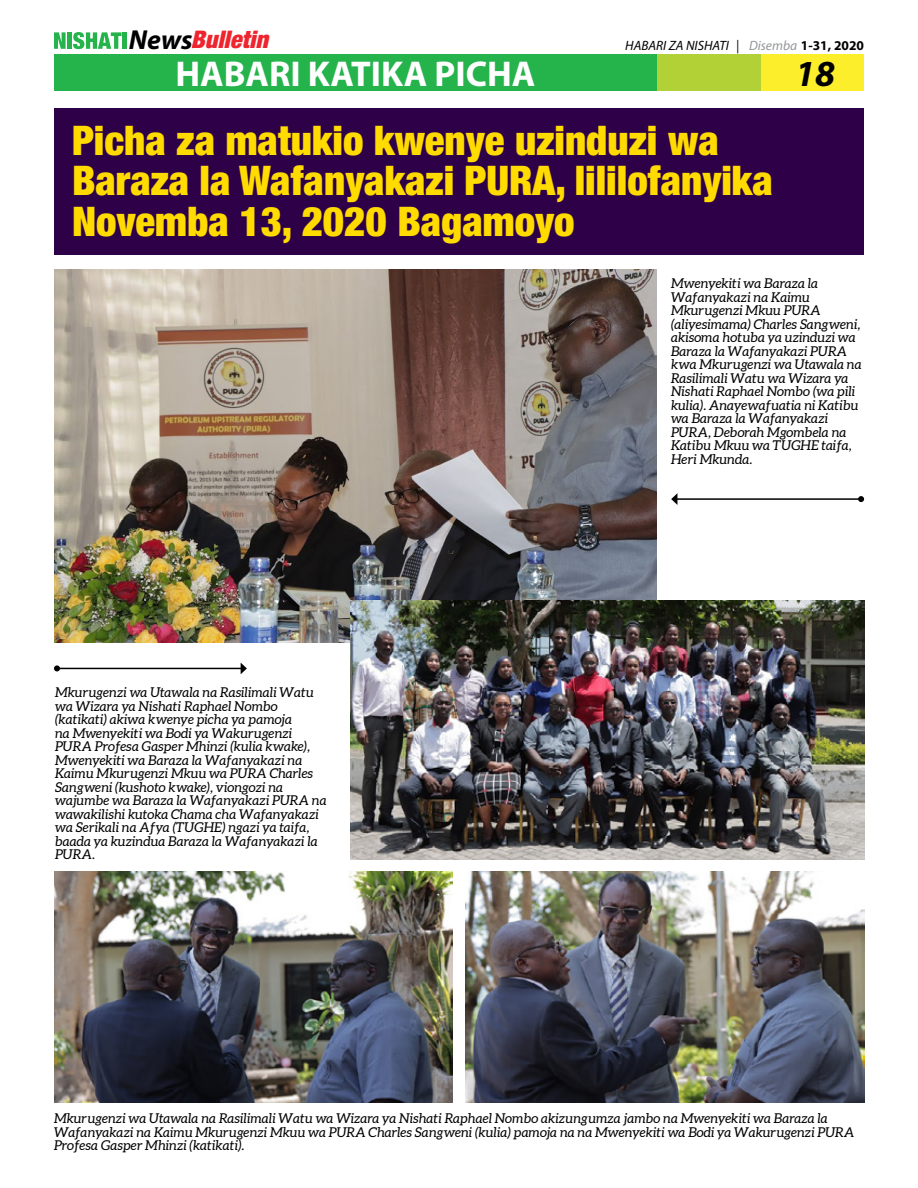
<style>
.page{position:relative;width:918px;height:1188px;background:#fff}
.page>*{position:absolute;margin:0;border:0;box-sizing:border-box;transform-origin:0 0}
.t1{font:900 condensed 40.95px/40.3px "Helvetica Neue";color:#ffdb00}
.t2{font:italic 700 36.9px "Myriad Pro";color:#000}
.t3{font:700 36px "Myriad Pro";color:#fff}
.t4{font:italic 900 condensed 24.3px "Helvetica Neue";color:#ee252e}
.t5{font:italic 13.5px/13.5px "Aleo";color:#000}
.t6{font:italic 13.5px "Myriad Pro";color:#000}
.s1{font-family:"Myriad Pro";font-weight:700;font-stretch:normal;font-size:27.6px;color:#000101}
.s2{color:#939598}
.s3{font-weight:700;font-style:normal}
</style>
<div class="page">
<svg style="left:54px;top:32px;width:12px;height:17px"></svg>
<div style="left:67px;top:32px;width:5px;height:17px;background:#25b34b"></div>
<svg style="left:73px;top:32px;width:49px;height:17px"></svg>
<div style="left:122px;top:32px;width:5px;height:17px;background:#25b34b"></div>
<div style="left:54px;top:54px;width:603px;height:37px;background:#25b34b"></div>
<div style="left:657px;top:54px;width:104px;height:37px;background:#b2d136"></div>
<div style="left:761px;top:54px;width:103px;height:37px;background:#fcee2b"></div>
<div style="left:54px;top:108px;width:810px;height:147px;background:#2e0048"></div>
<img style="left:54px;top:269px;width:603px;height:373px">
<img style="left:350px;top:600px;width:514px;height:259px">
<img style="left:54px;top:871px;width:399px;height:231px">
<img style="left:465px;top:871px;width:399px;height:231px">
<hr style="left:57px;top:668px;width:184px;height:1px;background:#000">
<svg style="left:54px;top:665px;width:6px;height:6px"></svg>
<svg style="left:241px;top:663px;width:6px;height:11px"></svg>
<hr style="left:677px;top:498px;width:184px;height:2px;background:#000">
<svg style="left:858px;top:496px;width:6px;height:6px"></svg>
<svg style="left:671px;top:493px;width:6px;height:12px"></svg>
<h3 class="t4" style="left:129px;top:25px;width:141px"><span class="s1">News</span>Bulletin</h3>
<p class="t6" style="left:625px;top:37px;width:240px">HABARI ZA NISHATI | <span class="s2">Disemba</span> <span class="s3">1-31, 2020</span></p>
<h2 class="t2" style="left:795px;top:49px;width:41px">18</h2>
<h3 class="t3" style="left:175px;top:54px;width:362px">HABARI KATIKA PICHA</h3>
<h1 class="t1" style="left:72px;top:120px;width:702px">Picha za matukio kwenye uzinduzi wa<br>Baraza la Wafanyakazi PURA, lililofanyika<br>Novemba 13, 2020 Bagamoyo</h1>
<p class="t5" style="left:55px;top:686px;width:273px">Mkurugenzi wa Utawala na Rasilimali Watu wa Wizara ya Nishati Raphael Nombo (katikati) akiwa kwenye picha ya pamoja<br>na Mwenyekiti wa Bodi ya Wakurugenzi PURA Profesa Gasper Mhinzi (kulia kwake), Mwenyekiti wa Baraza la Wafanyakazi na Kaimu Mkurugenzi Mkuu wa PURA Charles Sangweni (kushoto kwake), viongozi na wajumbe wa Baraza la Wafanyakazi PURA na wawakilishi kutoka Chama cha Wafanyakazi wa Serikali na Afya (TUGHE) ngazi ya taifa, baada ya kuzindua Baraza la Wafanyakazi la PURA.</p>
<p class="t5" style="left:671px;top:277px;width:192px">Mwenyekiti wa Baraza la<br>Wafanyakazi na Kaimu<br>Mkurugenzi Mkuu PURA (aliyesimama) Charles Sangweni, akisoma hotuba ya uzinduzi wa<br>Baraza la Wafanyakazi PURA kwa Mkurugenzi wa Utawala na<br>Rasilimali Watu wa Wizara ya<br>Nishati Raphael Nombo (wa pili kulia). Anayewafuatia ni Katibu wa Baraza la Wafanyakazi<br>PURA, Deborah Mgombela na<br>Katibu Mkuu wa TUGHE taifa,<br>Heri Mkunda.</p>
<p class="t5" style="left:54px;top:1111px;width:802px">Mkurugenzi wa Utawala na Rasilimali Watu wa Wizara ya Nishati Raphael Nombo akizungumza jambo na Mwenyekiti wa Baraza la<br>Wafanyakazi na Kaimu Mkurugenzi Mkuu wa PURA Charles Sangweni (kulia) pamoja na na Mwenyekiti wa Bodi ya Wakurugenzi PURA<br>Profesa Gasper Mhinzi (katikati).</p>
</div>
